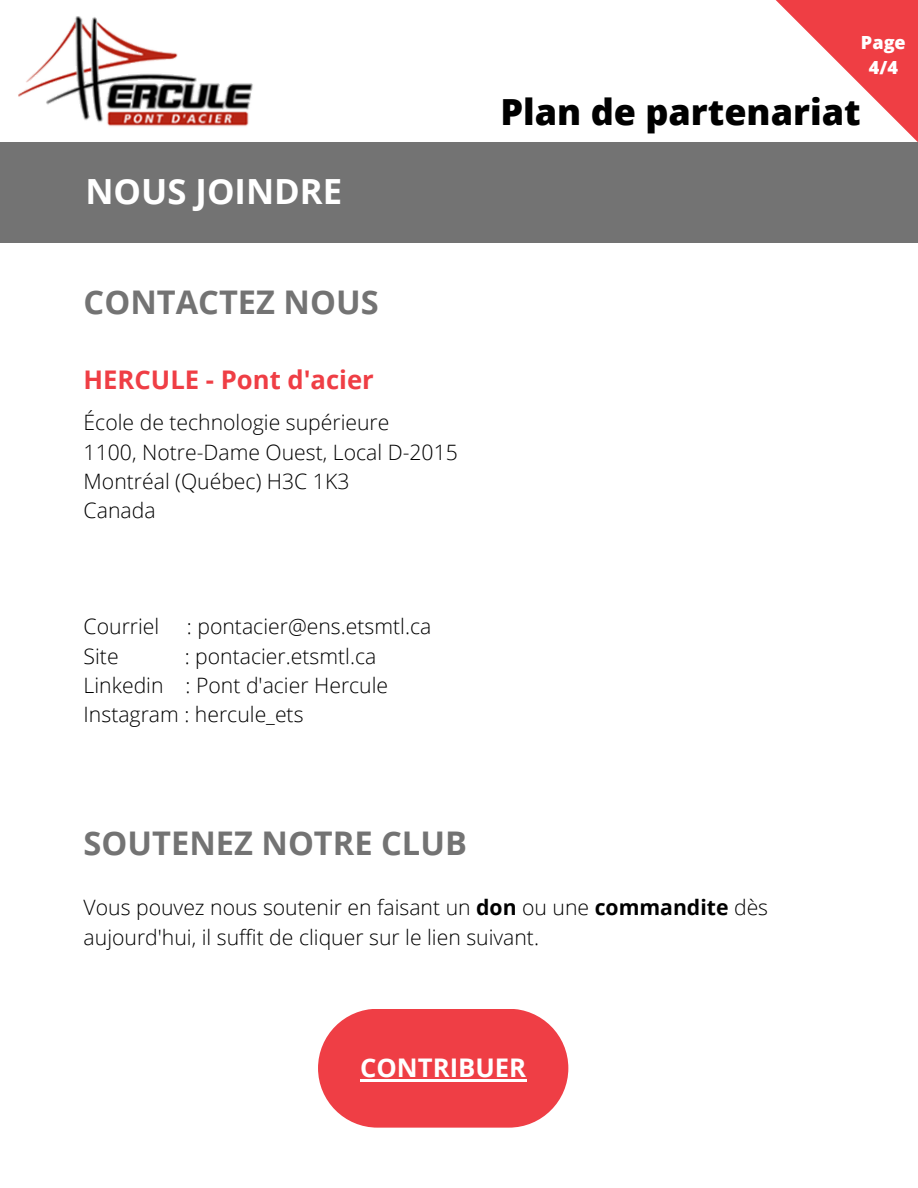
<style>
.page{position:relative;width:918px;height:1188px;background:#fff}
.page>*{position:absolute;margin:0;border:0;box-sizing:border-box;transform-origin:0 0}
.t1{font:800 36px "Open Sans";color:#000}
.t2{font:700 34.65px "Open Sans";color:#fff}
.t3{font:700 32.55px "Open Sans";color:#737373}
.t4{font:700 25.65px "Open Sans";color:#ef3e45}
.t5{font:700 25.65px "Open Sans";color:#fff}
.t6{font:300 21.15px/29.2px "Open Sans";color:#000}
.t7{font:800 18.15px "Open Sans";color:#fff}
.s1{font-weight:700}
</style>
<div class="page">
<div style="left:318px;top:1009px;width:250px;height:119px;background:#ef3e45;border-radius:59px"></div>
<hr style="left:360px;top:1080px;width:166px;height:2px;background:#fff">
<div style="left:0;top:142px;width:918px;height:101px;background:#737373"></div>
<img style="left:18px;top:16px;width:235px;height:111px">
<svg style="left:776px;top:0;width:142px;height:142px"></svg>
<h5 class="t7" style="left:861px;top:30px;width:46px">Page</h5>
<h5 class="t7" style="left:869px;top:54px;width:31px">4/4</h5>
<h2 class="t2" style="left:85px;top:167px;width:258px">NOUS JOINDRE</h2>
<p class="t3" style="left:84px;top:279px;width:297px">CONTACTEZ NOUS</p>
<h1 class="t4" style="left:84px;top:361px;width:292px">HERCULE - Pont d'acier</h1>
<p class="t6" style="left:84px;top:407px;width:376px">École de technologie supérieure<br>1100, Notre-Dame Ouest, Local D-2015<br>Montréal (Québec) H3C 1K3<br>Canada</p>
<p class="t6" style="left:84px;top:611px;width:77px">Courriel</p>
<p class="t6" style="left:187px;top:611px;width:246px">: pontacier@ens.etsmtl.ca</p>
<p class="t6" style="left:84px;top:641px;width:37px">Site</p>
<p class="t6" style="left:84px;top:641px;width:306px;text-indent:101px">: pontacier.etsmtl.ca<br>Linkedin : Pont d'acier Hercule<br>Instagram : hercule_ets</p>
<h1 class="t1" style="left:501px;top:87px;width:362px">Plan de partenariat</h1>
<p class="t3" style="left:84px;top:820px;width:385px">SOUTENEZ NOTRE CLUB</p>
<h2 class="t6" style="left:84px;top:892px;width:686px;line-height:29.7px">Vous pouvez nous soutenir en faisant un <span class="s1">don</span> ou une <span class="s1">commandite</span> dès aujourd'hui, il suffit de cliquer sur le lien suivant.</h2>
<p class="t5" style="left:360px;top:1050px;width:168px">CONTRIBUER</p>
</div>
